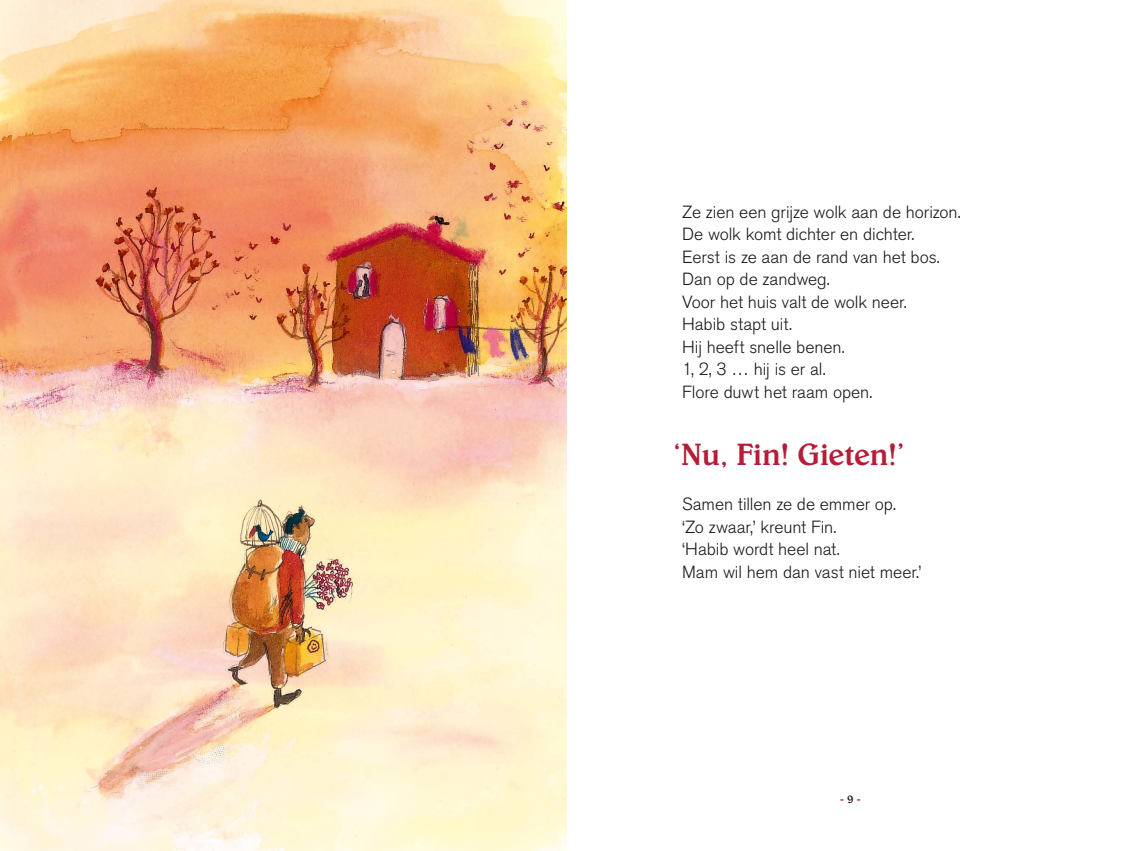
<style>
.page{position:relative;width:1134px;height:851px;background:#fff}
.page>*{position:absolute;margin:0;border:0;box-sizing:border-box;transform-origin:0 0}
.t1{font:500 31.25px "Belwe BT";letter-spacing:-.02em;color:#b61c38}
.t2{font:300 17.5px/22.5px "Akzidenz Grotesk BE";letter-spacing:-.005em;color:#1a1a18}
.t3{font:500 12.5px "Belwe BT";color:#b61c38}
.s1{color:#1a1a18}
</style>
<div class="page">
<img style="left:0;top:0;width:567px;height:850px">
<p class="t2" style="left:682px;top:201px;width:280px">Ze zien een grijze wolk aan de horizon.<br>De wolk komt dichter en dichter.<br>Eerst is ze aan de rand van het bos.<br>Dan op de zandweg.<br>Voor het huis valt de wolk neer.<br>Habib stapt uit.<br>Hij heeft snelle benen.<br>1, 2, 3 … hij is er al.<br>Flore duwt het raam open.</p>
<h1 class="t1" style="left:673px;top:435px;width:233px">‘Nu, Fin! Gieten!’</h1>
<p class="t2" style="left:682px;top:493px;width:241px">Samen tillen ze de emmer op. ‘Zo zwaar,’ kreunt Fin.<br>‘Habib wordt heel nat.<br>Mam wil hem dan vast niet meer.’</p>
<p class="t3" style="left:840px;top:790px;width:22px">- <span class="s1">9</span> -</p>
</div>
